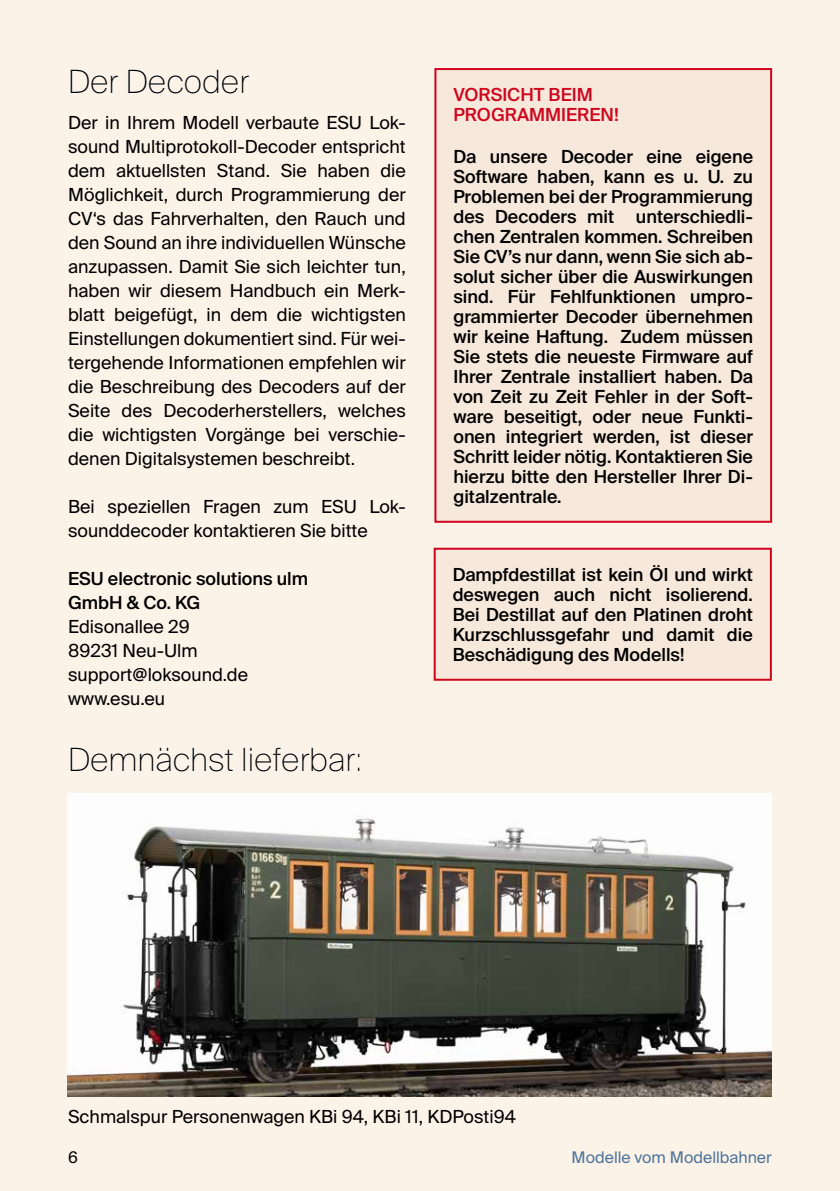
<style>
.page{position:relative;width:840px;height:1191px;background:#fff}
.page>*{position:absolute;margin:0;border:0;box-sizing:border-box;transform-origin:0 0}
.t1{font:100 32px "Suisse Intl";color:#000}
.t2{font:500 18px/20px "Suisse Intl";color:#000;text-align:justify}
.t3{font:18px/24px "Suisse Intl";color:#000}
.t4{font:500 18px/20px "Suisse Intl";color:#cf051d}
.t5{font:16px "Suisse Intl";color:#50759b}
.t6{font:16px "Suisse Intl";color:#000}
</style>
<div class="page">
<div style="left:0;top:0;width:839px;height:1191px;background:#fcf3e8"></div>
<svg style="left:70px;top:69px;width:49px;height:25px"></svg>
<svg style="left:128px;top:69px;width:121px;height:25px"></svg>
<svg style="left:70px;top:747px;width:163px;height:25px"></svg>
<svg style="left:244px;top:747px;width:115px;height:25px"></svg>
<div style="left:435px;top:69px;width:335px;height:453px;background:#f6e8db"></div>
<div style="left:434px;top:68px;width:337px;height:455px;border:2px solid #cf051d"></div>
<div style="left:434px;top:549px;width:336px;height:130px;background:#f6e8db"></div>
<div style="left:433px;top:548px;width:338px;height:132px;border:2px solid #cf051d"></div>
<img style="left:68px;top:793px;width:703px;height:303px">
<h1 class="t1" style="left:68px;top:63px;width:182px">Der Decoder</h1>
<p class="t3" style="left:68px;top:111px;width:339px;text-align:justify">Der in Ihrem Modell verbaute ESU Lok&shy;sound Multiprotokoll-Decoder entspricht dem aktuellsten Stand. Sie haben die Möglichkeit, durch Programmierung der CV‘s das Fahrverhalten, den Rauch und den Sound an ihre individuellen Wünsche anzupassen. Damit Sie sich leichter tun, haben wir diesem Handbuch ein Merk&shy;blatt beigefügt, in dem die wichtigsten Einstellungen dokumentiert sind. Für wei&shy;tergehende Informationen empfehlen wir die Beschreibung des Decoders auf der Seite des Decoderherstellers, welches die wichtigsten Vorgänge bei verschie&shy;denen Digitalsystemen beschreibt.</p>
<p class="t3" style="left:68px;top:494px;width:339px">Bei speziellen Fragen zum ESU Lok&shy;sounddecoder kontaktieren Sie bitte</p>
<p class="t2" style="left:68px;top:566px;width:241px;line-height:24px">ESU electronic solutions ulm<br>GmbH &amp; Co. KG</p>
<p class="t3" style="left:68px;top:614px;width:181px">Edisonallee 29<br>89231 Neu-Ulm support@loksound.de www.esu.eu</p>
<h1 class="t1" style="left:68px;top:741px;width:295px">Demnächst lieferbar:</h1>
<p class="t4" style="left:453px;top:85px;width:167px">VORSICHT BEIM<br>PROGRAMMIEREN!</p>
<p class="t2" style="left:453px;top:146px;width:301px">Da unsere Decoder eine eigene Software haben, kann es u. U. zu Problemen bei der Programmierung des Decoders mit unterschiedli&shy;chen Zentralen kommen. Schreiben Sie CV’s nur dann, wenn Sie sich ab&shy;solut sicher über die Auswirkungen sind. Für Fehlfunktionen umpro&shy;grammierter Decoder übernehmen wir keine Haftung. Zudem müssen Sie stets die neueste Firmware auf Ihrer Zentrale installiert haben. Da von Zeit zu Zeit Fehler in der Soft&shy;ware beseitigt, oder neue Funkti&shy;onen integriert werden, ist dieser Schritt leider nötig. Kontaktieren Sie hierzu bitte den Hersteller Ihrer Di&shy;gitalzentrale.</p>
<p class="t2" style="left:452px;top:564px;width:301px">Dampfdestillat ist kein Öl und wirkt deswegen auch nicht isolierend.<br>Bei Destillat auf den Platinen droht Kurzschlussgefahr und damit die Beschädigung des Modells!</p>
<p class="t3" style="left:68px;top:1104px;width:449px">Schmalspur Personenwagen KBi 94, KBi 11, KDPosti94</p>
<p class="t6" style="left:68px;top:1148px;width:11px">6</p>
<p class="t5" style="left:571px;top:1148px;width:202px">Modelle vom Modellbahner</p>
</div>
